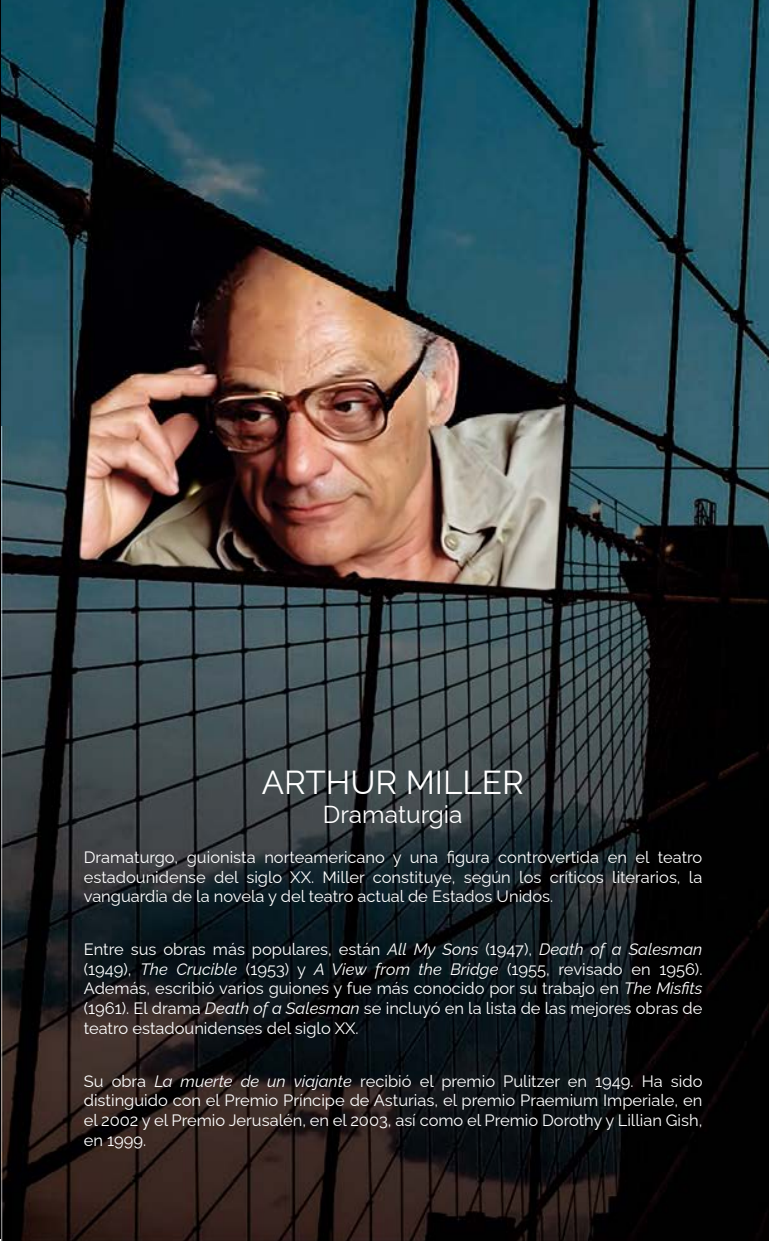
<style>
.page{position:relative;width:769px;height:1241px;background:#fff}
.page>*{position:absolute;margin:0;border:0;box-sizing:border-box;transform-origin:0 0}
.t1{font:100 33.25px "Raleway";color:#fff}
.t2{font:100 24.5px "Raleway";color:#fff}
.t3{font:100 16.45px/19.8px "Raleway";color:#fff;text-align:justify}
.s1{font-style:italic}
</style>
<div class="page">
<img style="left:2px;top:0;width:767px;height:426px">
<img style="left:2px;top:426px;width:767px;height:814px">
<h1 class="t1" style="left:262px;top:755px;width:264px">ARTHUR MILLER</h1>
<h2 class="t2" style="left:323px;top:794px;width:141px">Dramaturgia</h2>
<p class="t3" style="left:84px;top:845px;width:620px">Dramaturgo, guionista norteamericano y una figura controvertida en el teatro estadounidense del siglo XX. Miller constituye, según los críticos literarios, la vanguardia de la novela y del teatro actual de Estados Unidos.</p>
<p class="t3" style="left:84px;top:937px;width:620px">Entre sus obras más populares, están <span class="s1">All My Sons</span> (1947), <span class="s1">Death of a Salesman </span>(1949), <span class="s1">The Crucible</span> (1953) y <span class="s1">A View from the Bridge</span> (1955, revisado en 1956).<br>Además, escribió varios guiones y fue más conocido por su trabajo en <span class="s1">The Misfits </span>(1961). El drama <span class="s1">Death of a Salesman</span> se incluyó en la lista de las mejores obras de teatro estadounidenses del siglo XX.</p>
<p class="t3" style="left:84px;top:1068px;width:620px">Su obra <span class="s1">La muerte de un viajante</span> recibió el premio Pulitzer en 1949. Ha sido distinguido con el Premio Príncipe de Asturias, el premio Praemium Imperiale, en el 2002 y el Premio Jerusalén, en el 2003, así como el Premio Dorothy y Lillian Gish, en 1999.</p>
</div>
